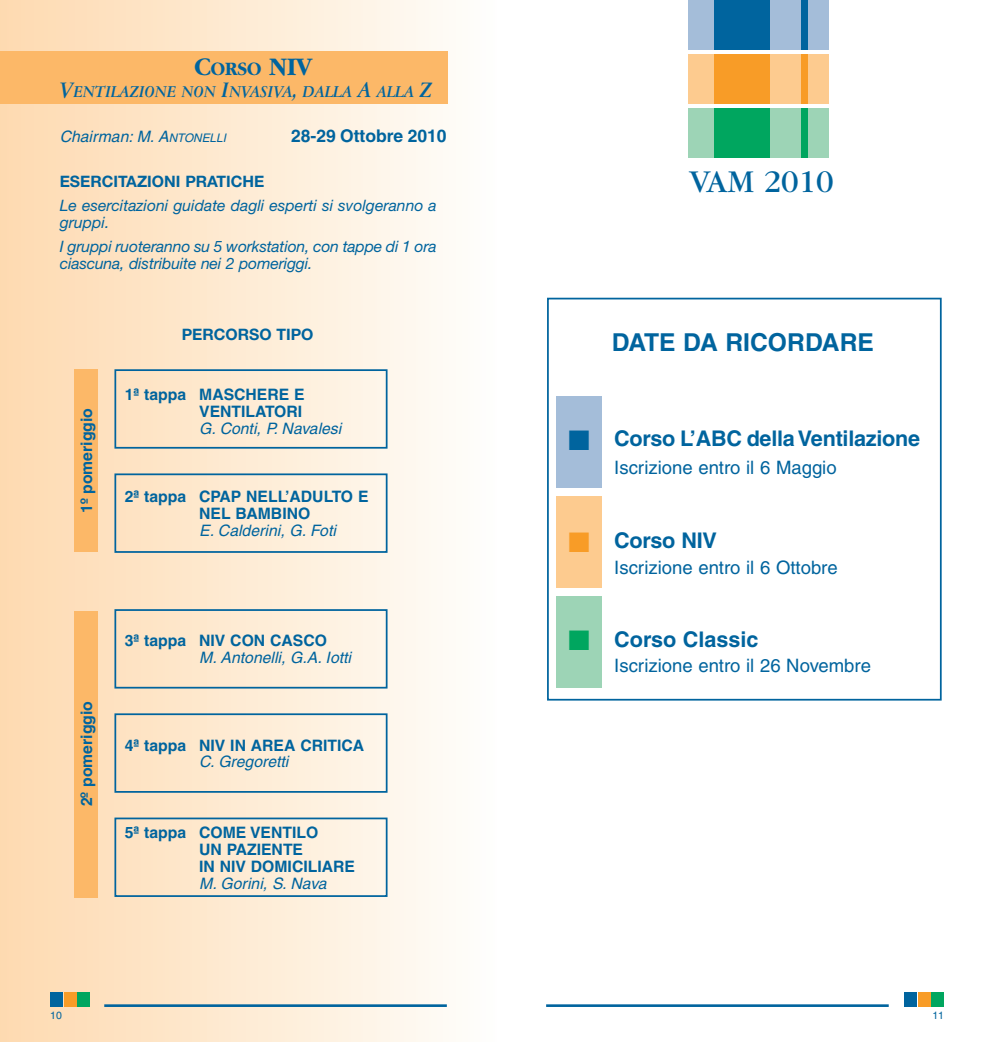
<style>
.page{position:relative;width:993px;height:1042px;background:#fff}
.page>*{position:absolute;margin:0;border:0;box-sizing:border-box;transform-origin:0 0}
.t1{font:33.07px "Garamond";color:#00649e}
.t2{font:700 26.25px "Garamond";color:#00649e;scale:.95 1}
.t3{font:700 24.68px "Helvetica";color:#00649e}
.t4{font:700 21.53px "Helvetica";letter-spacing:-.01em;color:#00649e}
.t5{font:18.55px "Helvetica";color:#00649e}
.t6{font:italic 700 17.68px "Garamond Three";letter-spacing:-.025em;color:#00649e;scale:.9 1}
.t7{font:700 17.5px "Helvetica";color:#00649e}
.t8{font:700 15.75px/17px "Helvetica";color:#00649e}
.t9{font:italic 15.75px/16.8px "Helvetica Neue";letter-spacing:-.01em;color:#00649e}
.t10{font:italic 15.75px "Helvetica";color:#00649e}
.t11{font:700 15.75px "Helvetica Neue";color:#00649e}
.t12{font:10.5px "Helvetica";color:#00649e}
.s1{font-size:19.6px}
.s2{font-size:23.62px}
.s3{font-size:11.9px}
.s4{color:#f89c27}
.s5{color:#00a65f}
</style>
<div class="page">
<div style="left:547px;top:298px;width:394px;height:402px;border:2px solid #00649e"></div>
<div style="left:556px;top:596px;width:45px;height:91px;background:#9dd4b6"></div>
<div style="left:556px;top:496px;width:45px;height:92px;background:#fdcb8f"></div>
<div style="left:556px;top:396px;width:45px;height:92px;background:#a4bdd9"></div>
<div style="left:0;top:0;width:496px;height:1042px;background:linear-gradient(to right,#fed9af,#fefefc)"></div>
<svg style="left:113px;top:368px;width:275px;height:530px;background:#f3e6d2"></svg>
<div style="left:74px;top:369px;width:24px;height:182px;background:#fcb868"></div>
<div style="left:74px;top:611px;width:24px;height:286px;background:#fcb868"></div>
<hr style="left:104px;top:1004px;width:342px;height:3px;background:#00649e">
<div style="left:64px;top:992px;width:12px;height:14px;background:#f89c27"></div>
<div style="left:77px;top:992px;width:12px;height:14px;background:#00a65f"></div>
<div style="left:51px;top:992px;width:12px;height:14px;background:#00649e"></div>
<hr style="left:546px;top:1004px;width:342px;height:3px;background:#00649e">
<div style="left:917px;top:992px;width:13px;height:14px;background:#f89c27"></div>
<div style="left:930px;top:992px;width:13px;height:14px;background:#00a65f"></div>
<div style="left:904px;top:992px;width:12px;height:14px;background:#00649e"></div>
<div style="left:0;top:52px;width:447px;height:52px;background:#fcb868"></div>
<div style="left:688px;top:108px;width:140px;height:50px;background:#9dd4b6"></div>
<div style="left:688px;top:54px;width:140px;height:50px;background:#fdcb8f"></div>
<div style="left:688px;top:0;width:140px;height:50px;background:#a4bdd9"></div>
<div style="left:713px;top:0;width:56px;height:50px;background:#00649e"></div>
<div style="left:800px;top:0;width:6px;height:50px;background:#00649e"></div>
<div style="left:713px;top:54px;width:56px;height:50px;background:#f89c27"></div>
<div style="left:800px;top:54px;width:6px;height:50px;background:#f89c27"></div>
<div style="left:713px;top:108px;width:56px;height:50px;background:#00a65f"></div>
<div style="left:800px;top:108px;width:6px;height:50px;background:#00a65f"></div>
<h2 class="t2" style="left:194px;top:56px;width:125px">C<span class="s1">ORSO</span> NIV</h2>
<p class="t6" style="left:60px;top:86px;width:415px"><span class="s2">V</span>ENTILAZIONE NON <span class="s2">I</span>NVASIVA<span class="s2">,</span> DALLA <span class="s2">A</span> ALLA <span class="s2">Z</span></p>
<p class="t10" style="left:60px;top:131px;width:170px">Chairman:M.A<span class="s3">NTONELLI</span></p>
<p class="t7" style="left:291px;top:129px;width:157px">28-29 Ottobre 2010</p>
<p class="t11" style="left:60px;top:175px;width:206px">ESERCITAZIONI PRATICHE</p>
<p class="t9" style="left:60px;top:199px;width:378px">Le esercitazioni guidate dagli esperti si svolgeranno a gruppi.</p>
<p class="t9" style="left:60px;top:240px;width:378px">I gruppi ruoteranno su 5 workstation, con tappe di 1 ora ciascuna, distribuite nei 2 pomeriggi.</p>
<p class="t8" style="left:80px;top:513px;width:106px;rotate:-90deg">1º pomeriggio</p>
<p class="t11" style="left:182px;top:329px;width:133px">PERCORSO TIPO</p>
<p class="t8" style="left:125px;top:388px;width:181px;text-align:right">1ª tappa MASCHERE E<br>VENTILATORI</p>
<p class="t10" style="left:199px;top:423px;width:147px">G.Conti, P.Navalesi</p>
<p class="t8" style="left:199px;top:489px;width:171px;text-indent:-74px">2ª tappa CPAP NELL’ADULTO E<br>NEL BAMBINO</p>
<p class="t10" style="left:199px;top:524px;width:141px">E.Calderini, G.Foti</p>
<p class="t8" style="left:80px;top:806px;width:106px;rotate:-90deg">2º pomeriggio</p>
<p class="t8" style="left:125px;top:633px;width:204px">3ª tappa NIV CON CASCO</p>
<p class="t10" style="left:199px;top:652px;width:156px">M.Antonelli, G.A.Iotti</p>
<p class="t8" style="left:125px;top:738px;width:241px">4ª tappa NIV IN AREA CRITICA</p>
<p class="t10" style="left:199px;top:756px;width:94px">C.Gregoretti</p>
<p class="t8" style="left:199px;top:825px;width:157px;text-indent:-74px">5ª tappa COME VENTILO<br>UN PAZIENTE<br>IN NIV DOMICILIARE</p>
<p class="t10" style="left:199px;top:877px;width:132px">M.Gorini, S.Nava</p>
<h1 class="t1" style="left:689px;top:170px;width:146px">VAM 2010</h1>
<h3 class="t3" style="left:611px;top:333px;width:263px">DATE DA RICORDARE</h3>
<h3 class="t4" style="left:568px;top:431px;width:353px">■ Corso L’ABC della Ventilazione</h3>
<p class="t5" style="left:614px;top:461px;width:224px">Iscrizione entro il 6 Maggio</p>
<h3 class="t4" style="left:568px;top:533px;width:150px"><span class="s4">■</span> Corso NIV</h3>
<p class="t5" style="left:614px;top:561px;width:225px">Iscrizione entro il 6 Ottobre</p>
<h3 class="t4" style="left:568px;top:631px;width:192px"><span class="s5">■</span> Corso Classic</h3>
<p class="t5" style="left:614px;top:659px;width:258px">Iscrizione entro il 26 Novembre</p>
<p class="t12" style="left:50px;top:1012px;width:13px">10</p>
<p class="t12" style="left:932px;top:1012px;width:13px">11</p>
</div>
